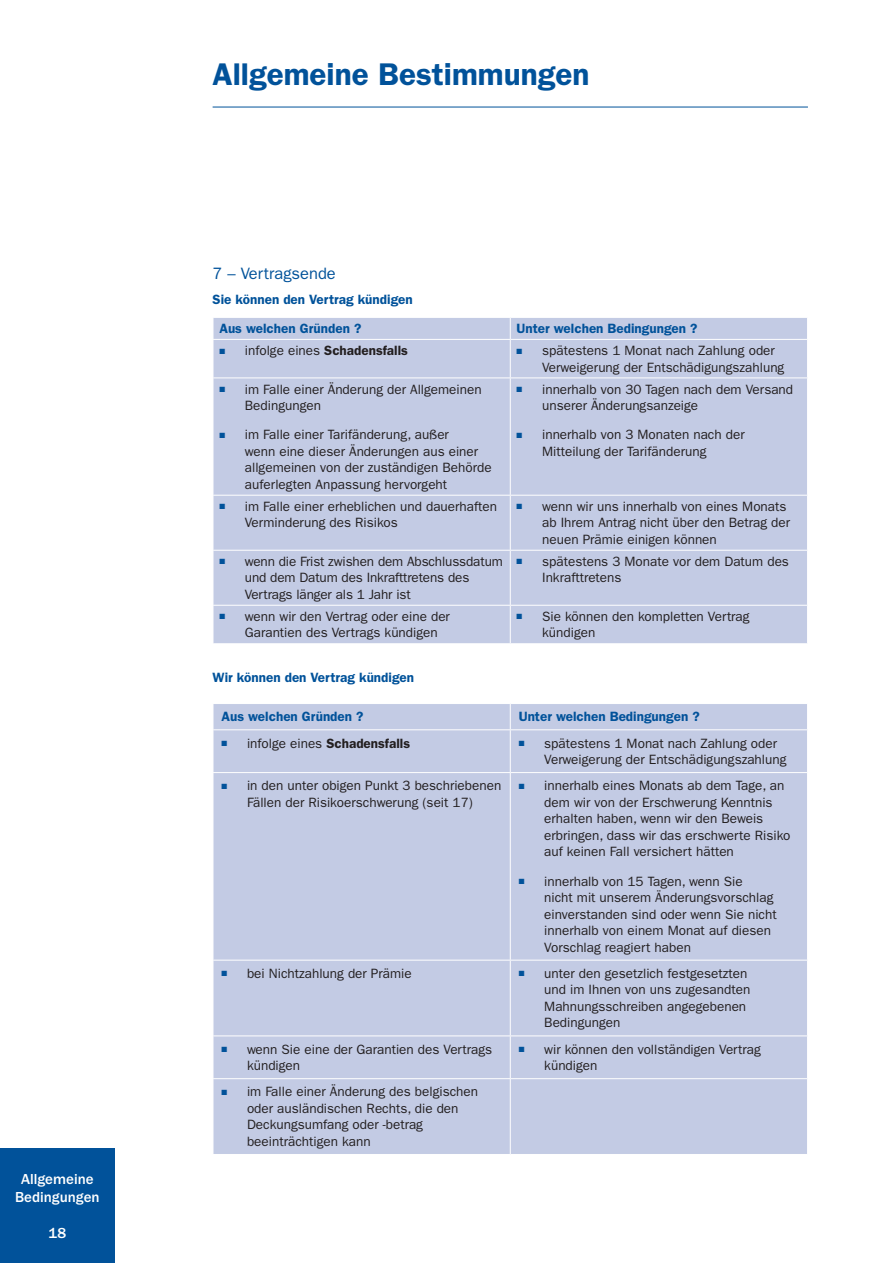
<style>
.page{position:relative;width:893px;height:1263px;background:#fff}
.page>*{position:absolute;margin:0;border:0;box-sizing:border-box;transform-origin:0 0}
.t1{font:600 31.5px "ITC Franklin Gothic Std";color:#01529a}
.t2{font:16.5px "ITC Franklin Gothic Std";color:#01529a}
.t3{font:500 15px/18px "ITC Franklin Gothic Std";color:#fff;text-align:center}
.t4{font:13.5px/16.5px "ITC Franklin Gothic Std";color:#231f20}
.t5{font:600 13.5px/28.8px "ITC Franklin Gothic Std";color:#01529a}
.t6{font:600 13.5px "ITC Franklin Gothic Std";color:#231f20}
.s1{color:#01529a}
.s2{font-weight:400}
</style>
<div class="page">
<div style="left:0;top:1148px;width:115px;height:115px;background:#01529a"></div>
<hr style="left:213px;top:107px;width:595px;height:1px;background:#01529a">
<div style="left:214px;top:318px;width:593px;height:325px;background:#c3cbe4"></div>
<svg style="left:510px;top:318px;width:1px;height:21px"></svg>
<hr style="left:510px;top:340px;width:1px;height:37px;background:#fff">
<hr style="left:213px;top:377px;width:297px;height:1px;background:#fff">
<hr style="left:510px;top:377px;width:298px;height:1px;background:#fff">
<hr style="left:510px;top:378px;width:1px;height:117px;background:#fff">
<hr style="left:213px;top:495px;width:297px;height:1px;background:#fff">
<hr style="left:510px;top:495px;width:298px;height:1px;background:#fff">
<hr style="left:510px;top:496px;width:1px;height:54px;background:#fff">
<hr style="left:213px;top:550px;width:297px;height:1px;background:#fff">
<hr style="left:510px;top:550px;width:298px;height:1px;background:#fff">
<hr style="left:510px;top:551px;width:1px;height:54px;background:#fff">
<hr style="left:213px;top:605px;width:297px;height:1px;background:#fff">
<hr style="left:510px;top:605px;width:298px;height:1px;background:#fff">
<hr style="left:510px;top:606px;width:1px;height:37px;background:#fff">
<hr style="left:213px;top:339px;width:297px;height:1px;background:#fff">
<hr style="left:510px;top:339px;width:298px;height:1px;background:#fff">
<svg style="left:213px;top:318px;width:1px;height:21px"></svg>
<div style="left:214px;top:704px;width:593px;height:450px;background:#c3cbe4"></div>
<svg style="left:510px;top:704px;width:1px;height:25px"></svg>
<hr style="left:510px;top:730px;width:1px;height:42px;background:#fff">
<hr style="left:213px;top:772px;width:297px;height:1px;background:#fff">
<hr style="left:510px;top:772px;width:298px;height:1px;background:#fff">
<hr style="left:510px;top:773px;width:1px;height:187px;background:#fff">
<hr style="left:213px;top:960px;width:297px;height:1px;background:#fff">
<hr style="left:510px;top:960px;width:298px;height:1px;background:#fff">
<hr style="left:510px;top:960px;width:1px;height:75px;background:#fff">
<hr style="left:213px;top:1035px;width:297px;height:1px;background:#fff">
<hr style="left:510px;top:1035px;width:298px;height:1px;background:#fff">
<hr style="left:510px;top:1036px;width:1px;height:42px;background:#fff">
<hr style="left:213px;top:1078px;width:297px;height:1px;background:#fff">
<hr style="left:510px;top:1078px;width:298px;height:1px;background:#fff">
<hr style="left:510px;top:1079px;width:1px;height:75px;background:#fff">
<hr style="left:213px;top:729px;width:297px;height:1px;background:#fff">
<hr style="left:510px;top:729px;width:298px;height:1px;background:#fff">
<svg style="left:213px;top:704px;width:1px;height:25px"></svg>
<p class="t3" style="left:15px;top:1170px;width:86px">Allgemeine<br>Bedingungen</p>
<p class="t3" style="left:49px;top:1224px;width:19px">18</p>
<h1 class="t1" style="left:213px;top:56px;width:378px">Allgemeine Bestimmungen</h1>
<p class="t2" style="left:213px;top:264px;width:125px">7 – Vertragsende</p>
<p class="t5" style="left:219px;top:285px;width:195px;text-indent:-7px">Sie können den Vertrag kündigen<br>Aus welchen Gründen ?</p>
<p class="t5" style="left:517px;top:314px;width:182px">Unter welchen Bedingungen ?</p>
<p class="t6" style="left:219px;top:342px;width:190px"><span class="s1">■</span> <span class="s2">infolge eines</span> Schadensfalls</p>
<p class="t4" style="left:542px;top:342px;width:244px;text-indent:-26px"><span class="s1">■</span> spätestens 1 Monat nach Zahlung oder<br>Verweigerung der Entschädigungszahlung</p>
<p class="t4" style="left:245px;top:381px;width:238px;text-indent:-26px"><span class="s1">■</span> im Falle einer Änderung der Allgemeinen<br>Bedingungen</p>
<p class="t4" style="left:245px;top:427px;width:248px;text-indent:-26px"><span class="s1">■</span> im Falle einer Tarifänderung, außer<br>wenn eine dieser Änderungen aus einer allgemeinen von der zuständigen Behörde auferlegten Anpassung hervorgeht</p>
<p class="t4" style="left:542px;top:381px;width:253px;text-indent:-26px"><span class="s1">■</span> innerhalb von 30 Tagen nach dem Versand unserer Änderungsanzeige</p>
<p class="t4" style="left:542px;top:427px;width:204px;text-indent:-26px"><span class="s1">■</span> innerhalb von 3 Monaten nach der<br>Mitteilung der Tarifänderung</p>
<p class="t4" style="left:245px;top:498px;width:254px;text-indent:-26px"><span class="s1">■</span> im Falle einer erheblichen und dauerhaften<br>Verminderung des Risikos</p>
<p class="t4" style="left:542px;top:498px;width:249px;text-indent:-26px"><span class="s1">■</span> wenn wir uns innerhalb von eines Monats ab Ihrem Antrag nicht über den Betrag der neuen Prämie einigen können</p>
<p class="t4" style="left:245px;top:553px;width:259px;text-indent:-26px"><span class="s1">■</span> wenn die Frist zwishen dem Abschlussdatum und dem Datum des Inkrafttretens des<br>Vertrags länger als 1 Jahr ist</p>
<p class="t4" style="left:542px;top:553px;width:248px;text-indent:-26px"><span class="s1">■</span> spätestens 3 Monate vor dem Datum des<br>Inkrafttretens</p>
<p class="t4" style="left:245px;top:608px;width:207px;text-indent:-26px"><span class="s1">■</span> wenn wir den Vertrag oder eine der<br>Garantien des Vertrags kündigen</p>
<p class="t4" style="left:542px;top:608px;width:209px;text-indent:-26px"><span class="s1">■</span> Sie können den kompletten Vertrag kündigen</p>
<p class="t5" style="left:213px;top:663px;width:203px">Wir können den Vertrag kündigen</p>
<p class="t5" style="left:221px;top:702px;width:144px">Aus welchen Gründen ?</p>
<p class="t5" style="left:519px;top:702px;width:182px">Unter welchen Bedingungen ?</p>
<p class="t6" style="left:221px;top:735px;width:190px"><span class="s1">■</span> <span class="s2">infolge eines</span> Schadensfalls</p>
<p class="t4" style="left:544px;top:735px;width:244px;text-indent:-26px"><span class="s1">■</span> spätestens 1 Monat nach Zahlung oder<br>Verweigerung der Entschädigungszahlung</p>
<p class="t4" style="left:221px;top:778px;width:281px;text-align:center"><span class="s1">■</span> in den unter obigen Punkt 3 beschriebenen<br>Fällen der Risikoerschwerung (seit 17)</p>
<p class="t4" style="left:544px;top:778px;width:248px;text-indent:-26px"><span class="s1">■</span> innerhalb eines Monats ab dem Tage, an dem wir von der Erschwerung Kenntnis erhalten haben, wenn wir den Beweis erbringen, dass wir das erschwerte Risiko auf keinen Fall versichert hätten</p>
<p class="t4" style="left:544px;top:873px;width:234px;text-indent:-26px"><span class="s1">■</span> innerhalb von 15 Tagen, wenn Sie<br>nicht mit unserem Änderungsvorschlag einverstanden sind oder wenn Sie nicht innerhalb von einem Monat auf diesen Vorschlag reagiert haben</p>
<p class="t4" style="left:221px;top:965px;width:192px"><span class="s1">■</span> bei Nichtzahlung der Prämie</p>
<p class="t4" style="left:544px;top:965px;width:208px;text-indent:-26px"><span class="s1">■</span> unter den gesetzlich festgesetzten und im Ihnen von uns zugesandten<br>Mahnungsschreiben angegebenen<br>Bedingungen</p>
<p class="t4" style="left:247px;top:1041px;width:247px;text-indent:-26px"><span class="s1">■</span> wenn Sie eine der Garantien des Vertrags kündigen</p>
<p class="t4" style="left:544px;top:1041px;width:218px;text-indent:-26px"><span class="s1">■</span> wir können den vollständigen Vertrag kündigen</p>
<p class="t4" style="left:247px;top:1084px;width:233px;text-indent:-26px"><span class="s1">■</span> im Falle einer Änderung des belgischen oder ausländischen Rechts, die den<br>Deckungsumfang oder -betrag beeinträchtigen kann</p>
</div>
